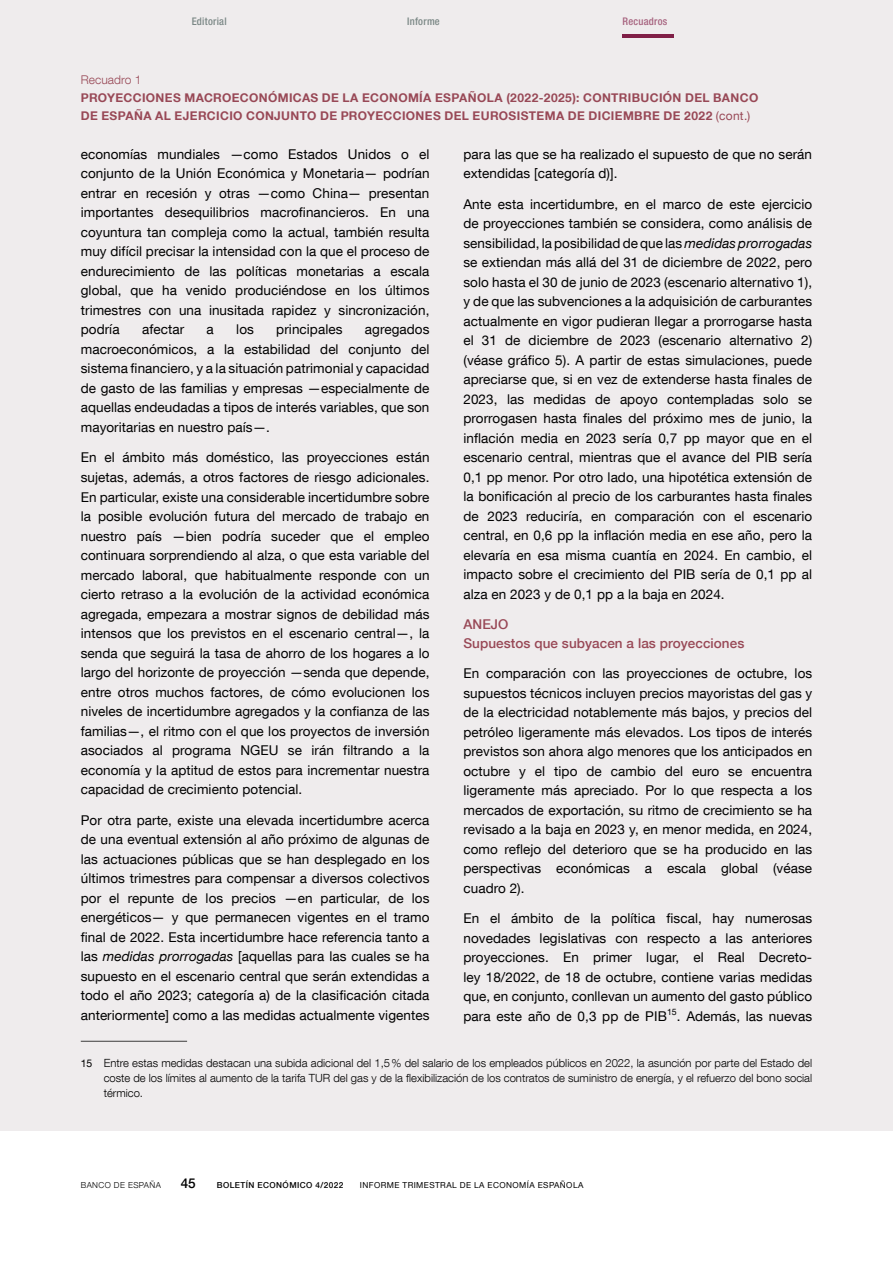
<style>
.page{position:relative;width:893px;height:1263px;background:#fff}
.page>*{position:absolute;margin:0;border:0;box-sizing:border-box;transform-origin:0 0}
.Texto_recuadro{font:13.5px/19.5px "Bd E Neue Helvetica";letter-spacing:.005em;color:#000;text-align:justify}
.Ladillo_recuadro_1{font:500 13.5px/19.5px "Bd E Neue Helvetica";letter-spacing:.005em;color:#984856}
.t1{font:500 13.5px "Bd E Neue Helvetica";color:#000}
.Título_recuadro{font:700 12px/18px "Bd E Neue Helvetica";letter-spacing:.03em;color:#984856}
.Numero_recuadro{font:300 12px "Bd E Neue Helvetica";letter-spacing:.005em;color:#984856}
.Citas_recuadro{font:300 11.25px/15px "Bd E Neue Helvetica";color:#000;text-align:justify}
.t2{font:500 condensed 10.5px "Bd E Neue Helvetica";letter-spacing:.025em;color:#7a8785}
.t3{font:500 condensed 10.5px "Bd E Neue Helvetica";letter-spacing:.025em;color:#a6627e}
.t4{font:8.25px "Bd E Neue Helvetica";letter-spacing:.05em;color:#000}
.t5{font:500 8.25px "Bd E Neue Helvetica";letter-spacing:.05em;color:#000}
.t6{font:300 8.25px "Bd E Neue Helvetica";letter-spacing:.05em;color:#000}
.s1{font-weight:400}
.s2{font-style:italic}
.s3{font-weight:400;font-size:10.5px}
</style>
<div class="page">
<div style="left:0;top:0;width:893px;height:1131px;background:#efeced"></div>
<hr style="left:81px;top:1041px;width:106px;height:1px;background:#3c3c3b">
<hr style="left:623px;top:34px;width:51px;height:4px;background:#801f47">
<p class="t2" style="left:192px;top:15px;width:37px">Editorial</p>
<p class="t2" style="left:407px;top:15px;width:34px">Informe</p>
<p class="t3" style="left:623px;top:15px;width:46px">Recuadros</p>
<p class="Numero_recuadro" style="left:81px;top:72px;width:62px">Recuadro 1</p>
<h4 class="Título_recuadro" style="left:81px;top:88px;width:679px">PROYECCIONES MACROECONÓMICAS DE LA ECONOMÍA ESPAÑOLA (2022-2025): CONTRIBUCIÓN DEL BANCO<br>DE ESPAÑA AL EJERCICIO CONJUNTO DE PROYECCIONES DEL EUROSISTEMA DE DICIEMBRE DE 2022 <span class="s1">(cont.)</span></h4>
<p class="Texto_recuadro" style="left:81px;top:144px;width:350px">economías mundiales —como Estados Unidos o el conjunto de la Unión Económica y Monetaria— podrían entrar en recesión y otras —como China— presentan importantes desequilibrios macrofinancieros. En una coyuntura tan compleja como la actual, también resulta muy difícil precisar la intensidad con la que el proceso de endurecimiento de las políticas monetarias a escala global, que ha venido produciéndose en los últimos trimestres con una inusitada rapidez y sincronización, podría</p>
<p class="Texto_recuadro" style="left:463px;top:144px;width:350px">para las que se ha realizado el supuesto de que no serán extendidas [categoría d)].</p>
<p class="Texto_recuadro" style="left:463px;top:194px;width:350px">Ante esta incertidumbre, en el marco de este ejercicio de proyecciones también se considera, como análisis de sensibilidad, la posibilidad de que las <span class="s2">medidas prorrogadas </span>se extiendan más allá del 31 de diciembre de 2022, pero solo hasta el 30 de junio de 2023 (escenario alternativo 1), y de que las subvenciones a la adquisición de carburantes actualmente en vigor pudieran llegar a prorrogarse hasta el 31 de diciembre de 2023 (escenario alternativo 2) (véase gráfico 5). A partir de estas simulaciones, puede apreciarse que, si en vez de extenderse hasta finales de 2023, las medidas de apoyo contempladas solo se prorrogasen hasta finales del próximo mes de junio, la inflación media en 2023 sería 0,7 pp mayor que en el escenario central, mientras que el avance del PIB sería 0,1 pp menor. Por otro lado, una hipotética extensión de la bonificación al precio de los carburantes hasta finales de 2023 reduciría, en comparación con el escenario central, en 0,6 pp la inflación media en ese año, pero la elevaría en esa misma cuantía en 2024. En cambio, el impacto sobre el crecimiento del PIB sería de 0,1 pp al alza en 2023 y de 0,1 pp a la baja en 2024.</p>
<h5 class="Ladillo_recuadro_1" style="left:463px;top:614px;width:282px">ANEJO<br>Supuestos que subyacen a las proyecciones</h5>
<p class="Texto_recuadro" style="left:463px;top:663px;width:350px">En comparación con las proyecciones de octubre, los supuestos técnicos incluyen precios mayoristas del gas y de la electricidad notablemente más bajos, y precios del petróleo ligeramente más elevados. Los tipos de interés previstos son ahora algo menores que los anticipados en octubre y el tipo de cambio del euro se encuentra ligeramente más apreciado. Por lo que respecta a los mercados de exportación, su ritmo de crecimiento se ha revisado a la baja en 2023 y, en menor medida, en 2024, como reflejo del deterioro que se ha producido en las perspectivas económicas a escala global (véase cuadro 2).</p>
<p class="Texto_recuadro" style="left:463px;top:908px;width:350px">En el ámbito de la política fiscal, hay numerosas novedades legislativas con respecto a las anteriores proyecciones. En primer lugar, el Real Decreto&shy;ley 18/2022, de 18 de octubre, contiene varias medidas que, en conjunto, conllevan un aumento del gasto público para este año de 0,3 pp de PIB<sup>15</sup>. Además, las nuevas</p>
<p class="Citas_recuadro" style="left:104px;top:1055px;width:710px;text-indent:-23px"><span class="s3">15</span> Entre estas medidas destacan una subida adicional del 1,5% del salario de los empleados públicos en 2022, la asunción por parte del Estado del coste de los límites al aumento de la tarifa TUR del gas y de la flexibilización de los contratos de suministro de energía, y el refuerzo del bono social térmico.</p>
<p class="Texto_recuadro" style="left:142px;top:320px;width:44px">afectar</p>
<p class="Texto_recuadro" style="left:207px;top:320px;width:9px">a</p>
<p class="Texto_recuadro" style="left:236px;top:320px;width:19px">los</p>
<p class="Texto_recuadro" style="left:276px;top:320px;width:68px">principales</p>
<p class="Texto_recuadro" style="left:81px;top:320px;width:350px;text-indent:284px">agregados macroeconómicos, a la estabilidad del conjunto del sistema financiero, y a la situación patrimonial y capacidad de gasto de las familias y empresas —especialmente de aquellas endeudadas a tipos de interés variables, que son mayoritarias en nuestro país—.</p>
<p class="Texto_recuadro" style="left:81px;top:448px;width:350px">En el ámbito más doméstico, las proyecciones están sujetas, además, a otros factores de riesgo adicionales.<br>En particular, existe una considerable incertidumbre sobre la posible evolución futura del mercado de trabajo en nuestro país —bien podría suceder que el empleo continuara sorprendiendo al alza, o que esta variable del mercado laboral, que habitualmente responde con un cierto retraso a la evolución de la actividad económica agregada, empezara a mostrar signos de debilidad más intensos que los previstos en el escenario central—, la senda que seguirá la tasa de ahorro de los hogares a lo largo del horizonte de proyección —senda que depende, entre otros muchos factores, de cómo evolucionen los niveles de incertidumbre agregados y la confianza de las familias—, el ritmo con el que los proyectos de inversión asociados al programa NGEU se irán filtrando a la economía y la aptitud de estos para incrementar nuestra capacidad de crecimiento potencial.</p>
<p class="Texto_recuadro" style="left:81px;top:810px;width:350px">Por otra parte, existe una elevada incertidumbre acerca de una eventual extensión al año próximo de algunas de las actuaciones públicas que se han desplegado en los últimos trimestres para compensar a diversos colectivos por el repunte de los precios —en particular, de los energéticos— y que permanecen vigentes en el tramo final de 2022. Esta incertidumbre hace referencia tanto a las <span class="s2">medidas prorrogadas</span> [aquellas para las cuales se ha supuesto en el escenario central que serán extendidas a todo el año 2023; categoría a) de la clasificación citada anteriormente] como a las medidas actualmente vigentes</p>
<p class="t6" style="left:81px;top:1180px;width:82px">BANCO DE ESPAÑA</p>
<p class="t1" style="left:181px;top:1175px;width:16px">45</p>
<p class="t5" style="left:217px;top:1180px;width:128px">BOLETÍN ECONÓMICO 4/2022</p>
<p class="t4" style="left:360px;top:1180px;width:225px">INFORME TRIMESTRAL DE LA ECONOMÍA ESPAÑOLA</p>
</div>
